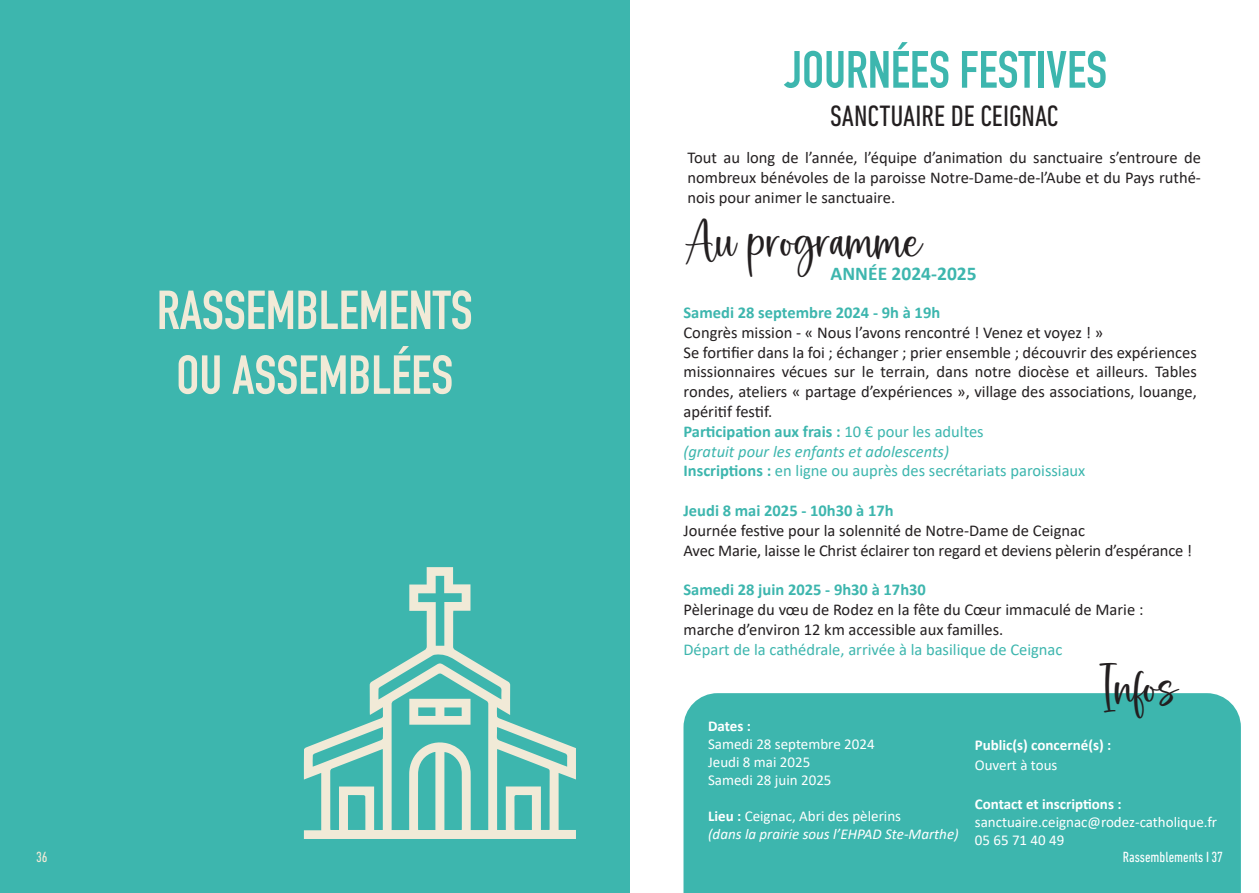
<style>
.page{position:relative;width:1259px;height:893px;background:#fff}
.page>*{position:absolute;margin:0;border:0;box-sizing:border-box;transform-origin:0 0}
.t1{font:700 54px/64.8px "DIN Condensed";color:#f1ead7;text-align:center}
.t2{font:700 51.45px "DIN Condensed";color:#3db6ae}
.t3{font:43.05px "Marshmallow";color:#231f20}
.t4{font:condensed 30px "DIN Next LT Pro";color:#231f20}
.t5{font:700 19.5px "Calibri";color:#3db6ae}
.t6{font:16.5px/19.8px "Calibri";color:#231f20}
.t7{font:700 16.5px "Calibri";color:#3db6ae}
.t8{font:16.5px "Calibri";color:#3db6ae}
.t9{font:15px/18px "Calibri";color:#fff}
.t10{font:italic 15px/18px "Calibri";color:#fff}
.t11{font:700 15px "Calibri";color:#fff}
.t12{font:condensed 15px "DIN Next LT Pro";color:#fff}
.s1{font-weight:700;color:#3db6ae}
.s2{color:#3db6ae}
.s3{font-style:italic;color:#3db6ae}
.s4{font-weight:700;font-style:normal}
.s5{font-style:normal}
</style>
<div class="page">
<div style="left:0;top:0;width:630px;height:893px;background:#3db6ae"></div>
<svg style="left:304px;top:567px;width:272px;height:272px"></svg>
<svg style="left:409px;top:699px;width:61px;height:26px"></svg>
<div style="left:683px;top:693px;width:558px;height:200px;background:#3db6ae"></div>
<h1 class="t1" style="left:157px;top:277px;width:317px">RASSEMBLEMENTS<br>OU ASSEMBLÉES</h1>
<h2 class="t2" style="left:785px;top:35px;width:324px">JOURNÉES FESTIVES</h2>
<h3 class="t4" style="left:830px;top:99px;width:229px">SANCTUAIRE DE CEIGNAC</h3>
<p class="t6" style="left:687px;top:147px;width:515px;text-align:justify">Tout au long de l’année, l’équipe d’animation du sanctuaire s’entroure de nombreux bénévoles de la paroisse Notre-Dame-de-l’Aube et du Pays ruthé&shy;nois pour animer le sanctuaire.</p>
<h3 class="t3" style="left:683px;top:216px;width:239px">Au programme</h3>
<p class="t5" style="left:830px;top:260px;width:148px">ANNÉE 2024-2025</p>
<p class="t7" style="left:683px;top:301px;width:258px">Samedi 28 septembre 2024 - 9h à 19h</p>
<p class="t6" style="left:683px;top:322px;width:515px">Congrès mission - « Nous l’avons rencontré ! Venez et voyez ! »<br>Se fortifier dans la foi ; échanger ; prier ensemble ; découvrir des expériences missionnaires vécues sur le terrain, dans notre diocèse et ailleurs. Tables rondes, ateliers « partage d’expériences », village des associations, louange, apéritif festif.<br><span class="s1">Participation aux frais :</span> <span class="s2">10 € pour les adultes<br></span><span class="s3">(gratuit pour les enfants et adolescents)<br></span><span class="s1">Inscriptions :</span> <span class="s2">en ligne ou auprès des secrétariats paroissiaux</span></p>
<p class="t7" style="left:683px;top:499px;width:212px">Jeudi 8 mai 2025 - 10h30 à 17h</p>
<p class="t6" style="left:683px;top:520px;width:510px">Journée festive pour la solennité de Notre-Dame de Ceignac<br>Avec Marie, laisse le Christ éclairer ton regard et deviens pèlerin d’espérance !</p>
<p class="t7" style="left:683px;top:578px;width:244px">Samedi 28 juin 2025 - 9h30 à 17h30</p>
<p class="t6" style="left:683px;top:599px;width:461px">Pèlerinage du vœu de Rodez en la fête du Cœur immaculé de Marie : marche d’environ 12 km accessible aux familles.</p>
<p class="t8" style="left:683px;top:638px;width:380px">Départ de la cathédrale, arrivée à la basilique de Ceignac</p>
<p class="t11" style="left:708px;top:715px;width:44px">Dates :</p>
<p class="t9" style="left:708px;top:735px;width:168px">Samedi 28 septembre 2024<br>Jeudi 8 mai 2025<br>Samedi 28 juin 2025</p>
<p class="t10" style="left:708px;top:806px;width:252px"><span class="s4">Lieu :</span> <span class="s5">Ceignac, Abri des pèlerins<br></span>(dans la prairie sous l’EHPAD Ste-Marthe)</p>
<h3 class="t3" style="left:1097px;top:662px;width:81px">Infos</h3>
<p class="t11" style="left:974px;top:734px;width:138px">Public(s) concerné(s) :</p>
<p class="t9" style="left:974px;top:755px;width:84px">Ouvert à tous</p>
<p class="t11" style="left:974px;top:794px;width:148px">Contact et inscriptions :</p>
<p class="t9" style="left:974px;top:813px;width:244px">sanctuaire.ceignac@rodez-catholique.fr<br>05 65 71 40 49</p>
<p class="t12" style="left:1123px;top:848px;width:101px">Rassemblements I37</p>
</div>
